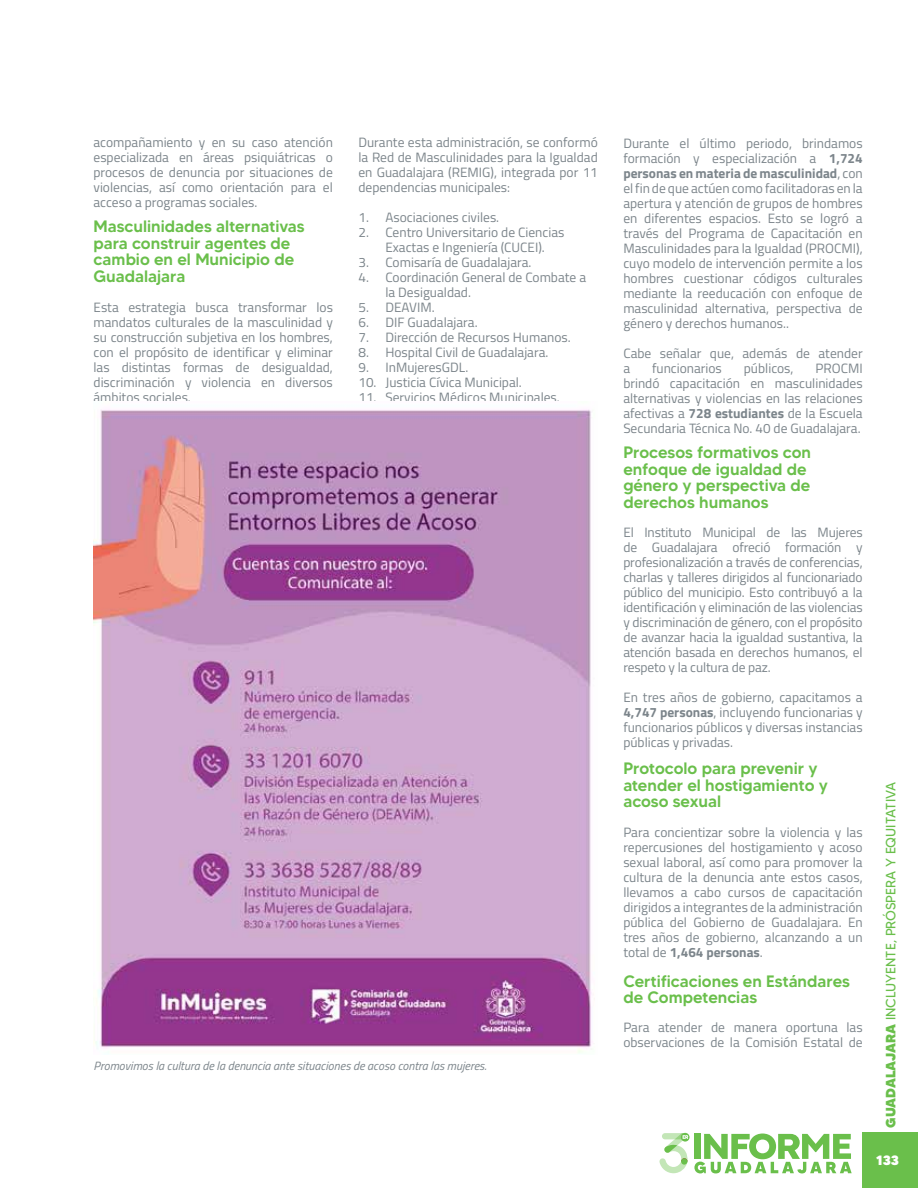
<style>
.page{position:relative;width:918px;height:1188px;background:#fff}
.page>*{position:absolute;margin:0;border:0;box-sizing:border-box;transform-origin:0 0}
.t1{font:500 16.5px/16.5px "MADETOMMY";color:#6abf4b}
.t2{font:13.5px/15px "Titillium Web";color:#7c858b;text-align:justify}
.t3{font:13.5px "MADETOMMY";color:#6abf4b}
.t4{font:800 13.5px "MADETOMMY";color:#fff}
.t5{font:italic 12px "Titillium Web";color:#7c858b}
.s1{font-weight:700}
.s2{font-weight:800}
</style>
<div class="page">
<div style="left:863px;top:1133px;width:55px;height:55px;background:#6abf4b"></div>
<svg style="left:659px;top:1133px;width:29px;height:40px"></svg>
<div style="left:681px;top:1158px;width:6px;height:7px;background:#6abf4b;border-radius:50%"></div>
<svg style="left:694px;top:1134px;width:158px;height:39px"></svg>
<img style="left:94px;top:409px;width:499px;height:644px">
<p class="t2" style="left:94px;top:134px;width:241px">acompañamiento y en su caso atención especializada en áreas psiquiátricas o procesos de denuncia por situaciones de violencias, así como orientación para el acceso a programas sociales.</p>
<p class="t1" style="left:94px;top:218px;width:213px">Masculinidades alternativas para construir agentes de cambio en el Municipio de<br>Guadalajara</p>
<p class="t2" style="left:94px;top:299px;width:241px">Esta estrategia busca transformar los mandatos culturales de la masculinidad y su construcción subjetiva en los hombres, con el propósito de identificar y eliminar las distintas formas de desigualdad, discriminación y violencia en diversos ámbitos sociales.</p>
<p class="t2" style="left:358px;top:134px;width:241px">Durante esta administración, se conformó la Red de Masculinidades para la Igualdad en Guadalajara (REMIG), integrada por 11 dependencias municipales:</p>
<p class="t2" style="left:358px;top:209px;width:142px">1. Asociaciones civiles.</p>
<p class="t2" style="left:358px;top:224px;width:208px;text-align:center">2. Centro Universitario de Ciencias<br>Exactas e Ingeniería (CUCEI).</p>
<p class="t2" style="left:358px;top:254px;width:175px">3. Comisaría de Guadalajara.</p>
<p class="t2" style="left:385px;top:269px;width:202px;text-indent:-27px">4. Coordinación General de Combate a la Desigualdad.</p>
<p class="t2" style="left:358px;top:299px;width:78px">5. DEAVIM.</p>
<p class="t2" style="left:358px;top:314px;width:121px">6. DIF Guadalajara.</p>
<p class="t2" style="left:358px;top:329px;width:214px">7. Dirección de Recursos Humanos.</p>
<p class="t2" style="left:358px;top:344px;width:191px">8. Hospital Civil de Guadalajara.</p>
<p class="t2" style="left:358px;top:359px;width:111px">9. InMujeresGDL.</p>
<p class="t2" style="left:358px;top:374px;width:165px">10. Justicia Cívica Municipal.</p>
<p class="t2" style="left:358px;top:389px;width:203px">11. Servicios Médicos Municipales.</p>
<p class="t5" style="left:94px;top:1057px;width:394px">Promovimos la cultura de la denuncia ante situaciones de acoso contra las mujeres.</p>
<p class="t2" style="left:623px;top:135px;width:241px">Durante el último periodo, brindamos formación y especialización a <span class="s1">1,724 personas en materia de masculinidad</span>, con el fin de que actúen como facilitadoras en la apertura y atención de grupos de hombres en diferentes espacios. Esto se logró a través del Programa de Capacitación en Masculinidades para la Igualdad (PROCMI), cuyo modelo de intervención permite a los hombres cuestionar códigos culturales mediante la reeducación con enfoque de masculinidad alternativa, perspectiva de género y derechos humanos..</p>
<p class="t2" style="left:623px;top:345px;width:241px">Cabe señalar que, además de atender a</p>
<p class="t2" style="left:652px;top:360px;width:71px">funcionarios</p>
<p class="t2" style="left:744px;top:360px;width:51px">públicos,</p>
<p class="t2" style="left:623px;top:360px;width:241px;text-indent:192px">PROCMI brindó capacitación en masculinidades alternativas y violencias en las relaciones afectivas a <span class="s1">728 estudiantes</span> de la Escuela Secundaria Técnica No. 40 de Guadalajara.</p>
<p class="t1" style="left:623px;top:444px;width:189px">Procesos formativos con enfoque de igualdad de género y perspectiva de derechos humanos</p>
<p class="t2" style="left:623px;top:524px;width:241px">El Instituto Municipal de las Mujeres de Guadalajara ofreció formación y profesionalización a través de conferencias, charlas y talleres dirigidos al funcionariado público del municipio. Esto contribuyó a la identificación y eliminación de las violencias y discriminación de género, con el propósito de avanzar hacia la igualdad sustantiva, la atención basada en derechos humanos, el respeto y la cultura de paz.</p>
<p class="t2" style="left:623px;top:689px;width:241px">En tres años de gobierno, capacitamos a <span class="s1">4,747 personas</span>, incluyendo funcionarias y funcionarios públicos y diversas instancias públicas y privadas.</p>
<p class="t1" style="left:623px;top:760px;width:206px">Protocolo para prevenir y atender el hostigamiento y acoso sexual</p>
<p class="t2" style="left:623px;top:824px;width:241px">Para concientizar sobre la violencia y las repercusiones del hostigamiento y acoso sexual laboral, así como para promover la cultura de la denuncia ante estos casos, llevamos a cabo cursos de capacitación dirigidos a integrantes de la administración pública del Gobierno de Guadalajara. En tres años de gobierno, alcanzando a un total de <span class="s1">1,464 personas</span>.</p>
<p class="t1" style="left:623px;top:973px;width:228px">Certificaciones en Estándares de Competencias</p>
<p class="t2" style="left:623px;top:1019px;width:241px">Para atender de manera oportuna las observaciones de la Comisión Estatal de</p>
<p class="t3" style="left:882px;top:1128px;width:347px;rotate:-90deg"><span class="s2">GUADALAJARA</span> INCLUYENTE, PRÓSPERA Y EQUITATIVA</p>
<p class="t4" style="left:876px;top:1151px;width:24px">133</p>
</div>
